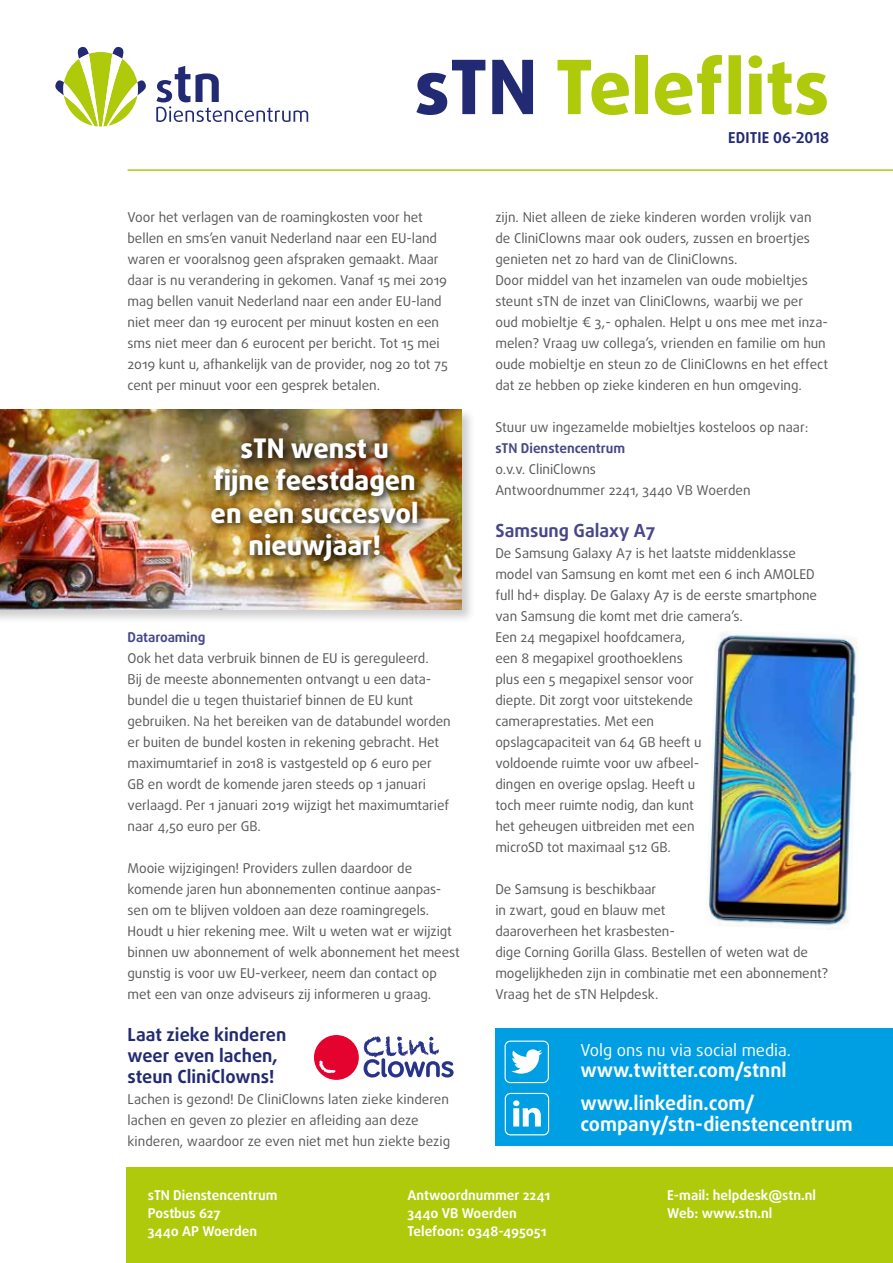
<style>
.page{position:relative;width:893px;height:1263px;background:#fff}
.page>*{position:absolute;margin:0;border:0;box-sizing:border-box;transform-origin:0 0}
.t1{font:800 75px "Daxline Pro";color:#afca0b}
.t2{font:800 27px/32.4px "Daxline Pro";color:#fff;text-align:center}
.t3{font:700 19.5px/33px "Daxline Pro";color:#fff}
.t4{font:700 18px/21px "Daxline Pro";color:#212a72}
.t5{font:700 18px "Daxline Pro";color:#464789}
.t6{font:16.5px "Daxline Pro";color:#fff}
.t7{font:700 15px "Daxline Pro";letter-spacing:.01em;color:#212a72}
.t8{font:13.5px/21px "Daxline Pro";letter-spacing:-.005em;color:#575756}
.t9{font:700 13.5px/18px "Daxline Pro";color:#fff}
.t10{font:700 13.5px "Daxline Pro";letter-spacing:-.005em;color:#464789}
.s1{color:#212a72}
</style>
<div class="page">
<hr style="left:128px;top:169px;width:765px;height:2px;background:#afca0b">
<svg style="left:55px;top:47px;width:91px;height:79px"></svg>
<svg style="left:156px;top:66px;width:152px;height:56px"></svg>
<div style="left:495px;top:1029px;width:398px;height:117px;background:#009fe3"></div>
<div style="left:505px;top:1040px;width:44px;height:43px;border:1px solid #fff;border-radius:5px"></div>
<svg style="left:511px;top:1049px;width:31px;height:25px"></svg>
<svg style="left:505px;top:1093px;width:44px;height:42px"></svg>
<div style="left:505px;top:1093px;width:44px;height:42px;border:1px solid #fff;border-radius:5px"></div>
<div style="left:126px;top:1167px;width:767px;height:96px;background:#afca0b"></div>
<div style="left:314px;top:1035px;width:45px;height:45px;background:#e4032e;border-radius:50%"></div>
<svg style="left:319px;top:1060px;width:17px;height:13px"></svg>
<svg style="left:364px;top:1036px;width:90px;height:41px"></svg>
<img style="left:708px;top:633px;width:150px;height:297px">
<div style="left:0;top:407px;width:475px;height:217px;background:#000;opacity:.2"></div>
<img style="left:0;top:409px;width:461px;height:201px">
<div style="left:207px;top:434px;width:221px;height:138px;background:#000;opacity:.95"></div>
<h1 class="t1" style="left:415px;top:37px;width:416px"><span class="s1">sTN</span> Teleflits</h1>
<p class="t8" style="left:128px;top:207px;width:322px">Voor het verlagen van de roamingkosten voor het bellen en sms’en vanuit Nederland naar een EU-land waren er vooralsnog geen afspraken gemaakt. Maar daar is nu verandering in gekomen. Vanaf 15 mei 2019 mag bellen vanuit Nederland naar een ander EU-land niet meer dan 19 eurocent per minuut kosten en een sms niet meer dan 6 eurocent per bericht. Tot 15 mei 2019 kunt u, afhankelijk van de provider, nog 20 tot 75 cent per minuut voor een gesprek betalen.</p>
<h2 class="t2" style="left:211px;top:432px;width:210px">sTN wenst u fijne feestdagen en een succesvol nieuwjaar!</h2>
<p class="t10" style="left:128px;top:628px;width:79px">Dataroaming</p>
<p class="t8" style="left:128px;top:648px;width:325px">Ook het data verbruik binnen de EU is gereguleerd.<br>Bij de meeste abonnementen ontvangt u een data&shy;bundel die u tegen thuistarief binnen de EU kunt gebruiken. Na het bereiken van de databundel worden er buiten de bundel kosten in rekening gebracht. Het maximumtarief in 2018 is vastgesteld op 6 euro per GB en wordt de komende jaren steeds op 1 januari verlaagd. Per 1 januari 2019 wijzigt het maximumtarief naar 4,50 euro per GB.</p>
<p class="t8" style="left:128px;top:858px;width:334px">Mooie wijzigingen! Providers zullen daardoor de komende jaren hun abonnementen continue aanpas&shy;sen om te blijven voldoen aan deze roamingregels.<br>Houdt u hier rekening mee. Wilt u weten wat er wijzigt binnen uw abonnement of welk abonnement het meest gunstig is voor uw EU-verkeer, neem dan contact op met een van onze adviseurs zij informeren u graag.</p>
<h3 class="t4" style="left:128px;top:1024px;width:160px">Laat zieke kinderen weer even lachen, steun CliniClowns!</h3>
<p class="t8" style="left:128px;top:1089px;width:324px">Lachen is gezond! De CliniClowns laten zieke kinderen lachen en geven zo plezier en afleiding aan deze kinderen, waardoor ze even niet met hun ziekte bezig</p>
<p class="t7" style="left:728px;top:127px;width:102px">EDITIE 06-2018</p>
<p class="t8" style="left:495px;top:207px;width:334px">zijn. Niet alleen de zieke kinderen worden vrolijk van de CliniClowns maar ook ouders, zussen en broertjes genieten net zo hard van de CliniClowns.<br>Door middel van het inzamelen van oude mobieltjes steunt sTN de inzet van CliniClowns, waarbij we per oud mobieltje € 3,- ophalen. Helpt u ons mee met inza&shy;melen? Vraag uw collega’s, vrienden en familie om hun oude mobieltje en steun zo de CliniClowns en het effect dat ze hebben op zieke kinderen en hun omgeving.</p>
<p class="t8" style="left:495px;top:417px;width:315px">Stuur uw ingezamelde mobieltjes kosteloos op naar:</p>
<p class="t10" style="left:495px;top:439px;width:131px">sTN Dienstencentrum</p>
<p class="t8" style="left:495px;top:459px;width:257px">o.v.v. CliniClowns<br>Antwoordnummer 2241, 3440 VB Woerden</p>
<h3 class="t5" style="left:495px;top:519px;width:162px">Samsung Galaxy A7</h3>
<p class="t8" style="left:495px;top:543px;width:323px">De Samsung Galaxy A7 is het laatste middenklasse model van Samsung en komt met een 6 inch AMOLED full hd+ display. De Galaxy A7 is de eerste smartphone van Samsung die komt met drie camera’s.<br>Een 24 megapixel hoofdcamera,<br>een 8 megapixel groothoeklens<br>plus een 5 megapixel sensor voor<br>diepte. Dit zorgt voor uitstekende<br>cameraprestaties. Met een<br>opslagcapaciteit van 64 GB heeft u<br>voldoende ruimte voor uw afbeel-<br>dingen en overige opslag. Heeft u<br>toch meer ruimte nodig, dan kunt<br>het geheugen uitbreiden met een<br>microSD tot maximaal 512 GB.</p>
<p class="t8" style="left:495px;top:879px;width:334px">De Samsung is beschikbaar<br>in zwart, goud en blauw met<br>daaroverheen het krasbesten-<br>dige Corning Gorilla Glass. Bestellen of weten wat de mogelijkheden zijn in combinatie met een abonnement?<br>Vraag het de sTN Helpdesk.</p>
<p class="t6" style="left:580px;top:1039px;width:212px">Volg ons nu via social media.</p>
<h3 class="t3" style="left:580px;top:1054px;width:208px">www.twitter.com/stnnl www.linkedin.com/</h3>
<h3 class="t3" style="left:580px;top:1108px;width:274px">company/stn-dienstencentrum</h3>
<p class="t9" style="left:148px;top:1186px;width:131px">sTN Dienstencentrum<br>Postbus 627<br>3440 AP Woerden</p>
<p class="t9" style="left:407px;top:1186px;width:144px">Antwoordnummer 2241<br>3440 VB Woerden<br>Telefoon: 0348-495051</p>
<p class="t9" style="left:667px;top:1186px;width:150px">E-mail: helpdesk@stn.nl<br>Web: www.stn.nl</p>
</div>
